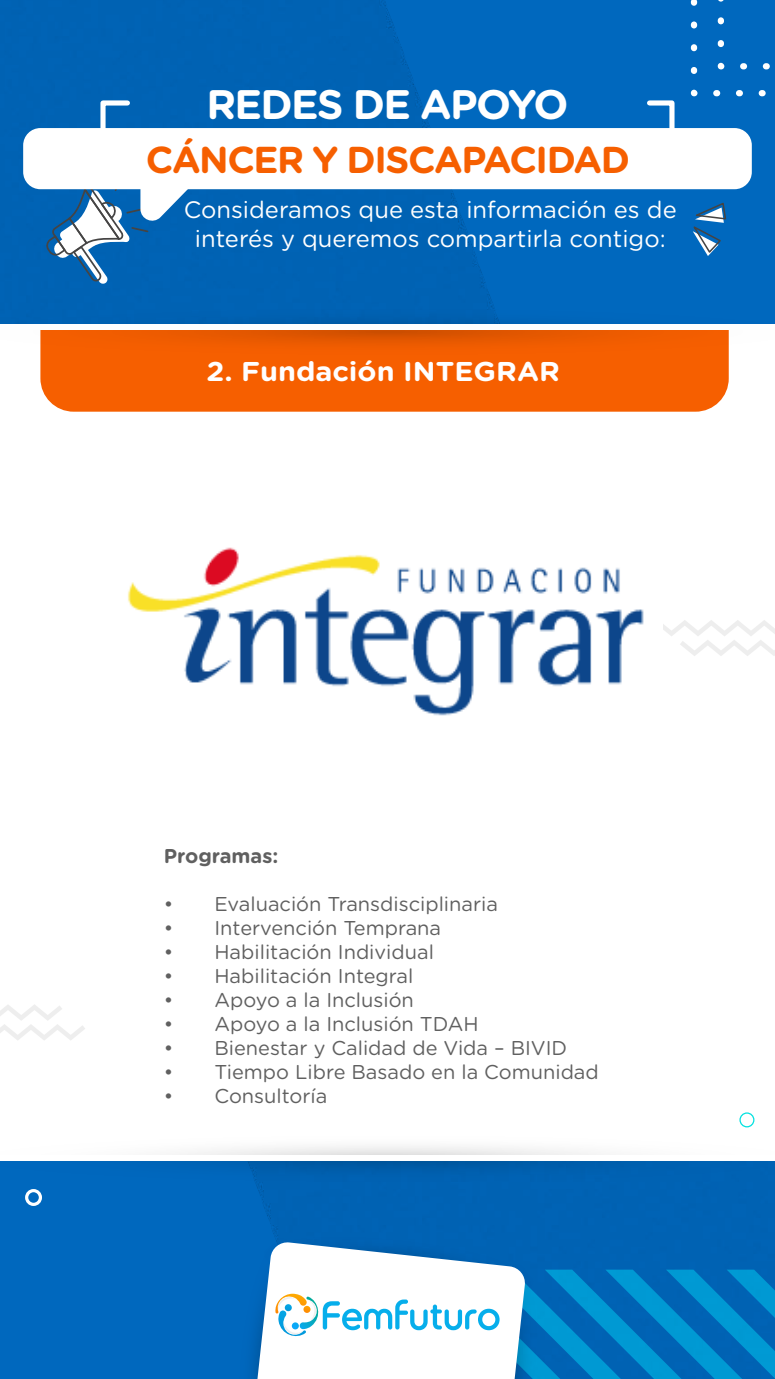
<style>
.page{position:relative;width:775px;height:1379px;background:#fff}
.page>*{position:absolute;margin:0;border:0;box-sizing:border-box;transform-origin:0 0}
.t1{font:700 41.25px "Gotham Rounded";letter-spacing:-.04em;color:#fff}
.t2{font:700 37.5px "Gotham Rounded";letter-spacing:-.04em;color:#f65f00}
.t3{font:700 27.25px "Gotham Rounded";color:#fff;scale:1.06 1}
.t4{font:23.75px/28.5px "Gotham Rounded";color:#fff;text-align:center}
.t5{font:20px "Gotham Rounded";color:#606060}
.t6{font:700 20px "Gotham Rounded";color:#606060}
</style>
<div class="page">
<img style="left:0;top:0;width:775px;height:1379px">
<div style="left:0;top:324px;width:775px;height:833px;background:#fff"></div>
<div style="left:40px;top:355px;width:689px;height:57px;background:#f65f00"></div>
<svg style="left:0;top:308px;width:775px;height:47px;background:#916957"></svg>
<svg style="left:0;top:1146px;width:775px;height:35px"></svg>
<div style="left:0;top:1155px;width:775px;height:5px;background:#fff"></div>
<div style="left:0;top:324px;width:775px;height:6px;background:#fff"></div>
<svg style="left:713px;top:90px;width:62px;height:6px"></svg>
<svg style="left:691px;top:90px;width:6px;height:6px"></svg>
<svg style="left:691px;top:0;width:6px;height:74px"></svg>
<svg style="left:740px;top:63px;width:35px;height:6px"></svg>
<svg style="left:718px;top:63px;width:6px;height:6px"></svg>
<svg style="left:718px;top:0;width:6px;height:47px"></svg>
<div style="left:49px;top:713px;width:17px;height:17px;border:3px solid #fff;border-radius:50%"></div>
<div style="left:25px;top:1189px;width:17px;height:17px;border:3px solid #fff;border-radius:50%"></div>
<div style="left:739px;top:1112px;width:15px;height:15px;border:1px solid #00e1df;border-radius:50%"></div>
<svg style="left:692px;top:201px;width:35px;height:55px;background:#367fbb"></svg>
<svg style="left:663px;top:620px;width:112px;height:36px"></svg>
<svg style="left:0;top:1005px;width:85px;height:35px"></svg>
<svg style="left:239px;top:1236px;width:536px;height:143px"></svg>
<img style="left:773px;top:0;width:2px;height:27px">
<img style="left:128px;top:547px;width:516px;height:169px">
<svg style="left:98px;top:98px;width:35px;height:30px"></svg>
<svg style="left:644px;top:98px;width:33px;height:30px"></svg>
<svg style="left:44px;top:189px;width:149px;height:95px"></svg>
<div style="left:23px;top:128px;width:729px;height:61px;background:#fff;border-radius:17px"></div>
<h1 class="t1" style="left:206px;top:74px;width:364px">REDES DE APOYO</h1>
<h2 class="t2" style="left:146px;top:132px;width:486px">CÁNCER Y DISCAPACIDAD</h2>
<p class="t4" style="left:184px;top:194px;width:494px">Consideramos que esta información es de interés y queremos compartirla contigo:</p>
<h3 class="t3" style="left:206px;top:351px;width:335px">2. Fundación INTEGRAR</h3>
<p class="t6" style="left:164px;top:841px;width:116px">Programas:</p>
<p class="t5" style="left:164px;top:890px;width:336px">• Evaluación Transdisciplinaria</p>
<p class="t5" style="left:164px;top:914px;width:279px">• Intervención Temprana</p>
<p class="t5" style="left:164px;top:938px;width:272px">• Habilitación Individual</p>
<p class="t5" style="left:164px;top:962px;width:251px">• Habilitación Integral</p>
<p class="t5" style="left:164px;top:986px;width:252px">• Apoyo a la Inclusión</p>
<p class="t5" style="left:164px;top:1010px;width:316px">• Apoyo a la Inclusión TDAH</p>
<p class="t5" style="left:164px;top:1034px;width:405px">• Bienestar y Calidad de Vida – BIVID</p>
<p class="t5" style="left:164px;top:1058px;width:437px">• Tiempo Libre Basado en la Comunidad</p>
<p class="t5" style="left:164px;top:1082px;width:165px">• Consultoría</p>
</div>
